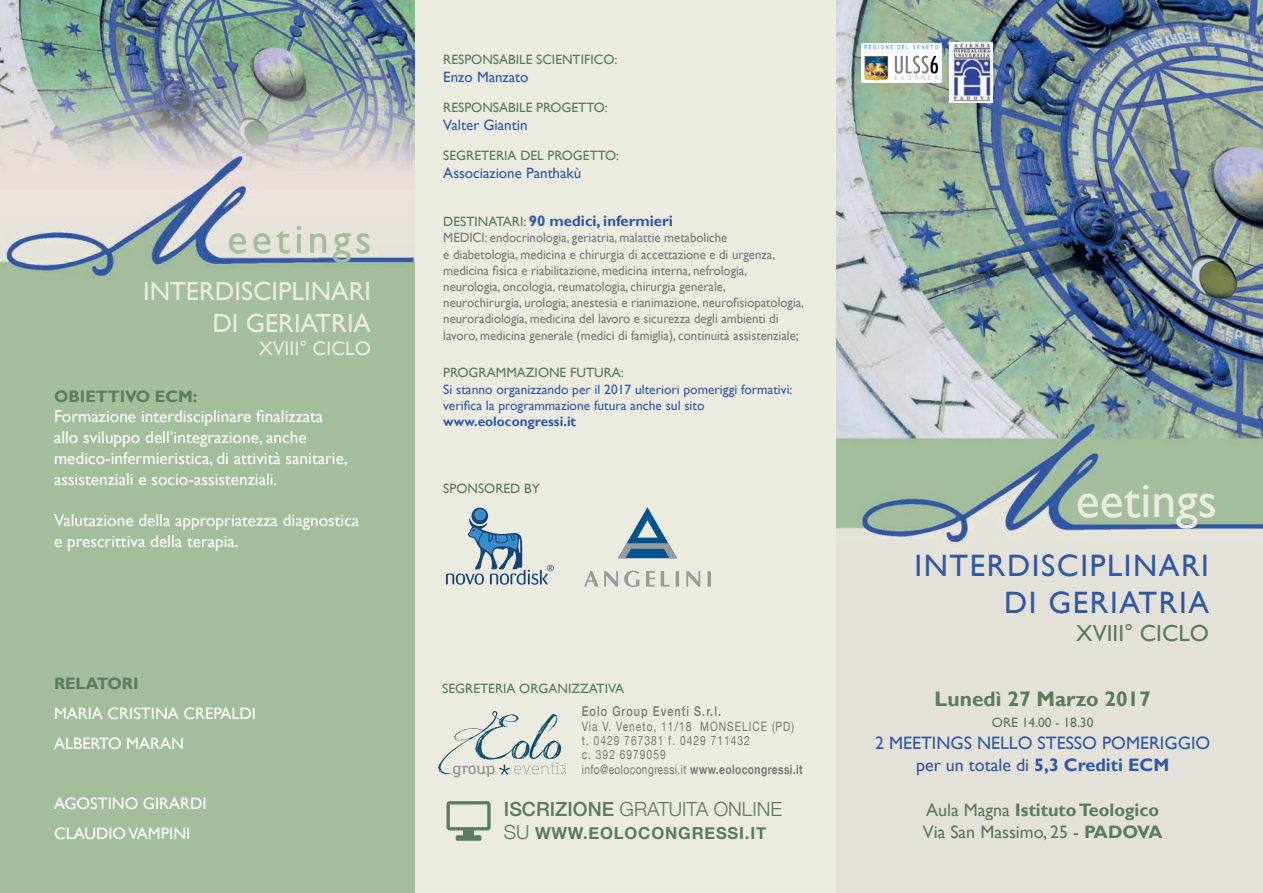
<style>
.page{position:relative;width:1263px;height:893px;background:#fff}
.page>*{position:absolute;margin:0;border:0;box-sizing:border-box;transform-origin:0 0}
.t1{font:49.95px "Gill Sans";color:#ebebe0}
.t2{font:42.15px "Gill Sans";letter-spacing:.1em;color:#a1bc9b}
.t3{font:30.9px/37.2px "Gill Sans";letter-spacing:.05em;color:#3058a7;text-align:right}
.t4{font:26.1px/31.3px "Gill Sans";color:#ebebe0;text-align:right}
.t5{font:23.25px "Gill Sans";color:#597b5e}
.t6{font:700 21px "Gill Sans";color:#597b5e}
.t7{font:19.65px "Gill Sans";color:#ebebe0}
.t8{font:300 19.5px "Helvetica Neue";color:#597b5e}
.t9{font:18px/21.6px "Gill Sans";color:#3058a7;text-align:center}
.t10{font:18px/21.6px "Gill Sans";color:#597b5e}
.t11{font:17.25px/20.7px "Gill Sans";color:#fff}
.t12{font:700 16.65px "Helvetica Neue";letter-spacing:.05em;color:#597b5e}
.t13{font:16.5px/30px "Gill Sans";color:#fff}
.t14{font:700 16.5px "Gill Sans";color:#597b5e}
.t15{font:15px "Gill Sans";color:#3058a7}
.t16{font:700 15px "Gill Sans";color:#3058a7}
.t17{font:500 13.65px "Helvetica Neue";letter-spacing:.1em;color:#76787b;scale:.79 1}
.t18{font:13.5px/16.2px "Gill Sans";color:#76787b;scale:.95 1}
.t19{font:13.5px "Gill Sans";color:#597b5e}
.t20{font:13.5px/16.2px "Gill Sans";color:#3058a7}
.t21{font:700 13.5px "Gill Sans";color:#3058a7}
.t22{font:12.9px/14.4px "Helvetica Neue";letter-spacing:.1em;color:#76787b;scale:.79 1}
.s1{font-weight:400;font-size:13.5px;color:#597b5e}
.s2{font-weight:700}
.s3{font-weight:500}
.s4{font-weight:300;font-size:19.5px}
</style>
<div class="page">
<div style="left:413px;top:0;width:424px;height:893px;background:#ebebe0"></div>
<img style="left:0;top:0;width:415px;height:893px">
<img style="left:836px;top:0;width:427px;height:893px">
<div style="left:949px;top:43px;width:44px;height:60px;background:#fff"></div>
<div style="left:861px;top:43px;width:81px;height:39px;background:#fff"></div>
<img style="left:864px;top:45px;width:75px;height:36px">
<img style="left:952px;top:43px;width:39px;height:59px">
<svg style="left:438px;top:711px;width:128px;height:66px"></svg>
<svg style="left:446px;top:801px;width:45px;height:40px"></svg>
<img style="left:469px;top:508px;width:19px;height:21px">
<svg style="left:618px;top:507px;width:59px;height:51px"></svg>
<svg style="left:584px;top:571px;width:34px;height:16px"></svg>
<svg style="left:624px;top:571px;width:15px;height:16px"></svg>
<svg style="left:646px;top:571px;width:9px;height:16px"></svg>
<svg style="left:661px;top:571px;width:8px;height:16px"></svg>
<svg style="left:676px;top:571px;width:3px;height:16px"></svg>
<svg style="left:686px;top:571px;width:14px;height:16px"></svg>
<svg style="left:707px;top:571px;width:4px;height:16px"></svg>
<h2 class="t2" style="left:227px;top:214px;width:145px">eetings</h2>
<h3 class="t4" style="left:143px;top:276px;width:229px">INTERDISCIPLINARI<br>DI GERIATRIA</h3>
<h3 class="t7" style="left:259px;top:337px;width:114px">XVIII° CICLO</h3>
<p class="t14" style="left:54px;top:386px;width:145px">OBIETTIVO ECM:</p>
<p class="t11" style="left:54px;top:407px;width:296px">Formazione interdisciplinare finalizzata allo sviluppo dell’integrazione, anche medico-infermieristica, di attività sanitarie, assistenziali e socio-assistenziali.</p>
<p class="t11" style="left:54px;top:510px;width:307px">Valutazione della appropriatezza diagnostica e prescrittiva della terapia.</p>
<p class="t14" style="left:54px;top:673px;width:86px">RELATORI</p>
<p class="t13" style="left:54px;top:699px;width:204px">MARIA CRISTINA CREPALDI<br>ALBERTO MARAN</p>
<p class="t13" style="left:54px;top:789px;width:154px">AGOSTINO GIRARDI<br>CLAUDIO VAMPINI</p>
<p class="t19" style="left:443px;top:52px;width:176px">RESPONSABILE SCIENTIFICO:</p>
<p class="t15" style="left:443px;top:69px;width:87px">Enzo Manzato</p>
<p class="t19" style="left:443px;top:100px;width:166px">RESPONSABILE PROGETTO:</p>
<p class="t15" style="left:443px;top:117px;width:86px">Valter Giantin</p>
<p class="t19" style="left:443px;top:148px;width:177px">SEGRETERIA DEL PROGETTO:</p>
<p class="t15" style="left:443px;top:165px;width:139px">Associazione Panthakù</p>
<p class="t16" style="left:443px;top:212px;width:231px"><span class="s1">DESTINATARI:</span> 90 medici, infermieri</p>
<p class="t18" style="left:443px;top:230px;width:381px">MEDICI: endocrinologia, geriatria, malattie metaboliche<br>e diabetologia, medicina e chirurgia di accettazione e di urgenza, medicina fisica e riabilitazione, medicina interna, nefrologia, neurologia, oncologia, reumatologia, chirurgia generale, neurochirurgia, urologia, anestesia e rianimazione, neurofisiopatologia, neuroradiologia, medicina del lavoro e sicurezza degli ambienti di lavoro, medicina generale (medici di famiglia), continuità assistenziale;</p>
<p class="t19" style="left:443px;top:365px;width:182px">PROGRAMMAZIONE FUTURA:</p>
<p class="t20" style="left:443px;top:381px;width:351px">Si stanno organizzando per il 2017 ulteriori pomeriggi formativi: verifica la programmazione futura anche sul sito</p>
<p class="t21" style="left:443px;top:413px;width:134px">www.eolocongressi.it</p>
<p class="t19" style="left:443px;top:480px;width:98px">SPONSORED BY</p>
<h1 class="t1" style="left:1076px;top:472px;width:143px">eetings</h1>
<h3 class="t3" style="left:915px;top:547px;width:296px">INTERDISCIPLINARI<br>DI GERIATRIA</h3>
<h3 class="t5" style="left:1076px;top:620px;width:134px">XVIII° CICLO</h3>
<p class="t19" style="left:442px;top:681px;width:183px">SEGRETERIA ORGANIZZATIVA</p>
<p class="t17" style="left:582px;top:700px;width:178px">Eolo Group Eventi S.r.l.</p>
<p class="t22" style="left:582px;top:719px;width:281px">Via V. Veneto, 11/18 MONSELICE (PD) t. 0429 767381 f. 0429 711432<br>c. 392 6979059<br>info@eolocongressi.it <span class="s2">www.eolocongressi.it</span></p>
<h3 class="t8" style="left:504px;top:793px;width:280px"><span class="s3">ISCRIZIONE</span> GRATUITA ONLINE</h3>
<p class="t12" style="left:504px;top:820px;width:264px"><span class="s4">SU</span> WWW.EOLOCONGRESSI.IT</p>
<h3 class="t6" style="left:935px;top:687px;width:218px">Lunedì 27 Marzo 2017</h3>
<p class="t19" style="left:992px;top:715px;width:103px">ORE 14.00 - 18.30</p>
<h3 class="t9" style="left:875px;top:732px;width:337px">2 MEETINGS NELLO STESSO POMERIGGIO per un totale di <span class="s2">5,3 Crediti ECM</span></h3>
<h3 class="t10" style="left:923px;top:800px;width:241px">Aula Magna <span class="s2">Istituto Teologico<br></span>Via San Massimo, 25 - <span class="s2">PADOVA</span></h3>
</div>
